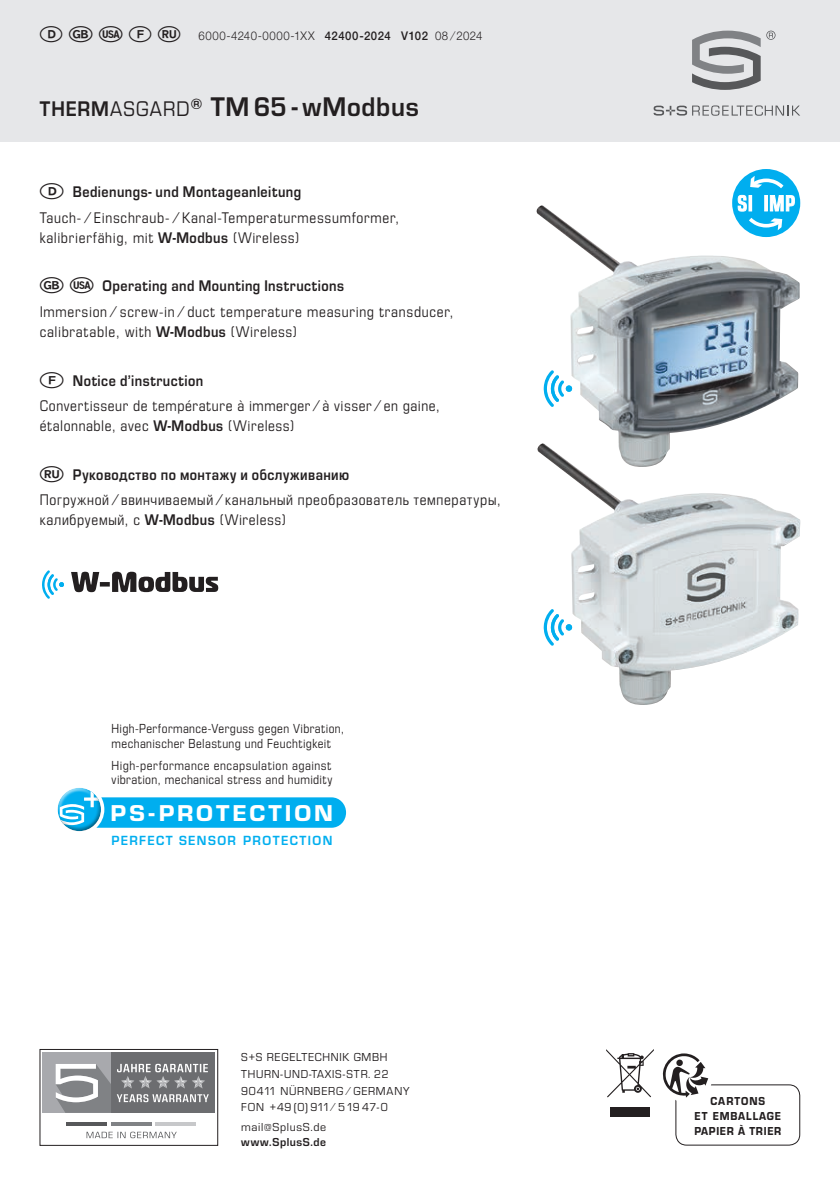
<style>
.page{position:relative;width:840px;height:1191px;background:#fff}
.page>*{position:absolute;margin:0;border:0;box-sizing:border-box;transform-origin:0 0}
.t1{font:700 28px "Eurostile OT";letter-spacing:.025em;color:#231f20;scale:.95 1}
.t2{font:24px "Laenderfont";color:#231f20;scale:.95 1}
.t3{font:800 23.8px "Eurostile OT";letter-spacing:.115em;color:#fff;scale:1.05 1}
.t4{font:16px/20px "Eurostile OT Cond";letter-spacing:.04em;color:#231f20}
.t5{font:700 16px "Eurostile OT";letter-spacing:.035em;color:#231f20;scale:.88 1}
.t6{font:700 13.8px "Eurostile OT";letter-spacing:.11em;color:#00aeef;scale:.95 1}
.t7{font:13.6px/14.4px "Eurostile OT Cond";letter-spacing:.03em;color:#231f20}
.t8{font:12px/16.8px "Eurostile OT";letter-spacing:.06em;color:#231f20;scale:.95 1}
.t9{font:300 12px "Helvetica Neue";letter-spacing:.045em;color:#231f20;scale:.95 1}
.t10{font:800 12px/15px "Eurostile OT";letter-spacing:.08em;color:#231f20;text-align:center;scale:.9 1}
.t11{font:12px "Eurostile OT";letter-spacing:.06em;color:#231f20}
.t12{font:700 12px "Eurostile OT";letter-spacing:.05em;color:#231f20}
.s1{font-weight:500}
.s2{font-size:22px}
.s3{font-weight:400;font-size:22px}
.s4{font-family:"Laenderfont";font-weight:400;font-size:24px}
.s5{font-family:"Eurostile OT";font-weight:700}
</style>
<div class="page">
<div style="left:0;top:0;width:839px;height:142px;background:#e6e7e9"></div>
<svg style="left:662px;top:1053px;width:138px;height:93px"></svg>
<div style="left:609px;top:1107px;width:40px;height:9px;background:#231f20"></div>
<svg style="left:606px;top:1049px;width:47px;height:48px"></svg>
<svg style="left:731px;top:169px;width:68px;height:68px"></svg>
<svg style="left:737px;top:176px;width:57px;height:29px"></svg>
<div style="left:103px;top:797px;width:243px;height:30px;background:#00aeef"></div>
<div style="left:57px;top:786px;width:45px;height:36px;background:#fff;opacity:.6"></div>
<div style="left:57px;top:791px;width:46px;height:42px;background:#231f20;opacity:.6"></div>
<svg style="left:71px;top:572px;width:147px;height:20px"></svg>
<svg style="left:42px;top:570px;width:22px;height:29px"></svg>
<svg style="left:692px;top:31px;width:83px;height:59px"></svg>
<svg style="left:653px;top:105px;width:146px;height:11px"></svg>
<div style="left:111px;top:1052px;width:104px;height:60px;background:#6c6d70"></div>
<div style="left:43px;top:1052px;width:68px;height:60px;background:#a8a9ad"></div>
<svg style="left:67px;top:1122px;width:40px;height:3px"></svg>
<svg style="left:111px;top:1122px;width:40px;height:3px"></svg>
<svg style="left:155px;top:1122px;width:40px;height:3px"></svg>
<svg style="left:86px;top:1131px;width:91px;height:7px"></svg>
<svg style="left:117px;top:1094px;width:92px;height:8px"></svg>
<svg style="left:117px;top:1063px;width:91px;height:25px"></svg>
<svg style="left:56px;top:1064px;width:55px;height:48px"></svg>
<div style="left:40px;top:1049px;width:178px;height:96px;border:1px solid #231f20"></div>
<img style="left:543px;top:467px;width:256px;height:238px">
<img style="left:536px;top:205px;width:263px;height:262px">
<h2 class="t2" style="left:40px;top:20px;width:150px">D G U F r</h2>
<p class="t9" style="left:198px;top:28px;width:300px">6000-4240-0000-1XX <span class="s1">42400-2024 V102</span> 08 ⁄ 2024</p>
<h1 class="t1" style="left:40px;top:91px;width:400px"><span class="s2">THERM</span><span class="s3">ASGARD</span><sup>®</sup> TM 65 - wModbus</h1>
<p class="t5" style="left:40px;top:183px;width:298px"><span class="s4">D</span> Bedienungs- und Montageanleitung</p>
<p class="t4" style="left:40px;top:208px;width:361px">Tauch- ⁄ Einschraub- ⁄ Kanal-Temperaturmessumformer, kalibrierfähig, mit <span class="s5">W-Modbus</span> (Wireless)</p>
<p class="t5" style="left:40px;top:277px;width:347px"><span class="s4">G U</span> Operating and Mounting Instructions</p>
<p class="t4" style="left:40px;top:302px;width:415px">Immersion ⁄ screw-in ⁄ duct temperature measuring transducer, calibratable, with <span class="s5">W-Modbus</span> (Wireless)</p>
<p class="t5" style="left:40px;top:371px;width:187px"><span class="s4">F</span> Notice d’instruction</p>
<p class="t4" style="left:40px;top:396px;width:401px">Convertisseur de température à immerger ⁄ à visser ⁄ en gaine, étalonnable, avec <span class="s5">W-Modbus</span> (Wireless)</p>
<p class="t5" style="left:40px;top:465px;width:353px"><span class="s4">r</span> Руководство по монтажу и обслуживанию</p>
<p class="t4" style="left:40px;top:490px;width:462px">Погружной ⁄ ввинчиваемый ⁄ канальный преобразователь температуры, калибруемый, с <span class="s5">W-Modbus</span> (Wireless)</p>
<p class="t7" style="left:111px;top:721px;width:234px">High-Performance-Verguss gegen Vibration, mechanischer Belastung und Feuchtigkeit</p>
<p class="t7" style="left:111px;top:758px;width:222px">High-performance encapsulation against vibration, mechanical stress and humidity</p>
<h3 class="t3" style="left:111px;top:799px;width:213px">PS-PROTECTION</h3>
<p class="t6" style="left:111px;top:832px;width:234px">PERFECT SENSOR PROTECTION</p>
<p class="t8" style="left:241px;top:1049px;width:179px">S+S REGELTECHNIK GMBH<br>THURN-UND-TAXIS-STR. 22<br>90411 NÜRNBERG ⁄ GERMANY<br>FON +49 (0) 911 ⁄ 519 47-0</p>
<p class="t11" style="left:241px;top:1120px;width:86px">mail@SplusS.de</p>
<p class="t12" style="left:241px;top:1135px;width:86px">www.SplusS.de</p>
<p class="t10" style="left:694px;top:1093px;width:98px">CARTONS<br>ET EMBALLAGE<br>PAPIER À TRIER</p>
</div>
